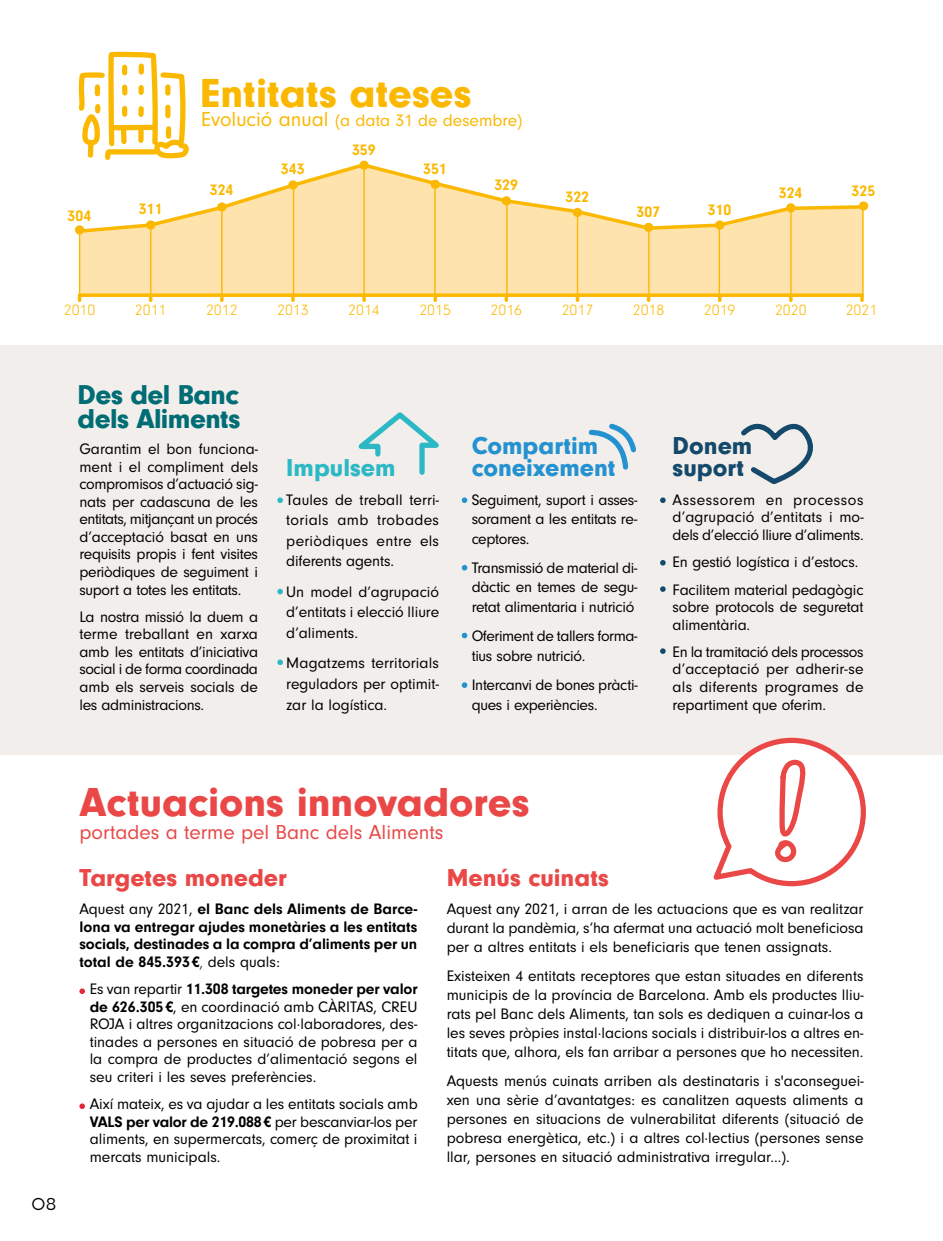
<style>
.page{position:relative;width:943px;height:1241px;background:#fff}
.page>*{position:absolute;margin:0;border:0;box-sizing:border-box;transform-origin:0 0}
.t1{font:900 42px "Neuzeit Gro";color:#e94847}
.t2{font:900 42px "Neuzeit Gro";letter-spacing:.005em;color:#fbb800}
.t3{font:900 28.35px/23.4px "Neuzeit Gro";letter-spacing:-.02em;color:#006d75}
.t4{font:900 25.38px "Neuzeit Gro";color:#e94847}
.t5{font:900 25.38px/21px "Neuzeit Gro";color:#2492d0}
.t6{font:900 25.38px/21px "Neuzeit Gro";color:#15496b}
.t7{font:900 25.38px "Neuzeit Gro";color:#2db8c5}
.t8{font:21px "Neuzeit Gro";color:#e94847}
.t9{font:17.5px "Neuzeit Gro";color:#fbb800}
.t10{font:17.5px "Acrom";color:#000}
.t11{font:15.75px/17.5px "Neuzeit Gro";letter-spacing:-.01em;color:#000;text-align:justify}
.t12{font:700 15.75px/17.5px "Neuzeit Gro";letter-spacing:-.005em;color:#000;text-align:justify}
.t13{font:300 15.75px "Neuzeit Gro";color:#fbb800}
.t14{font:700 15.75px "Neuzeit Gro";color:#fbb800}
.s1{font-size:21px}
.s2{font-weight:400}
.s3{font-weight:300}
.s4{font-weight:700}
</style>
<div class="page">
<div style="left:80px;top:235px;width:783px;height:60px;background:#ffe3ad"></div>
<svg style="left:76px;top:164px;width:791px;height:71px"></svg>
<div style="left:217px;top:202px;width:9px;height:9px;background:#fbb800;border-radius:50%"></div>
<div style="left:288px;top:180px;width:9px;height:9px;background:#fbb800;border-radius:50%"></div>
<svg style="left:359px;top:160px;width:10px;height:10px"></svg>
<div style="left:430px;top:180px;width:10px;height:9px;background:#fbb800;border-radius:50%"></div>
<div style="left:501px;top:196px;width:10px;height:9px;background:#fbb800;border-radius:50%"></div>
<div style="left:573px;top:208px;width:9px;height:9px;background:#fbb800;border-radius:50%"></div>
<div style="left:644px;top:223px;width:9px;height:9px;background:#fbb800;border-radius:50%"></div>
<div style="left:715px;top:220px;width:9px;height:9px;background:#fbb800;border-radius:50%"></div>
<div style="left:786px;top:203px;width:9px;height:9px;background:#fbb800;border-radius:50%"></div>
<div style="left:859px;top:201px;width:9px;height:9px;background:#fbb800;border-radius:50%"></div>
<div style="left:146px;top:220px;width:9px;height:9px;background:#fbb800;border-radius:50%"></div>
<div style="left:75px;top:225px;width:9px;height:9px;background:#fbb800;border-radius:50%"></div>
<div style="left:0;top:345px;width:943px;height:409px;background:#f2eeeb"></div>
<svg style="left:78px;top:51px;width:111px;height:109px"></svg>
<svg style="left:79px;top:988px;width:6px;height:5px"></svg>
<svg style="left:79px;top:1103px;width:6px;height:5px"></svg>
<svg style="left:80px;top:293px;width:782px;height:4px;background:#fbbd16"></svg>
<svg style="left:78px;top:295px;width:3px;height:5px"></svg>
<svg style="left:860px;top:295px;width:3px;height:5px"></svg>
<svg style="left:789px;top:295px;width:3px;height:5px"></svg>
<svg style="left:718px;top:295px;width:3px;height:5px"></svg>
<svg style="left:647px;top:295px;width:3px;height:5px"></svg>
<svg style="left:575px;top:295px;width:4px;height:5px"></svg>
<svg style="left:504px;top:295px;width:4px;height:5px"></svg>
<svg style="left:433px;top:295px;width:4px;height:5px"></svg>
<svg style="left:362px;top:295px;width:4px;height:5px"></svg>
<svg style="left:291px;top:295px;width:4px;height:5px"></svg>
<svg style="left:220px;top:295px;width:3px;height:5px"></svg>
<svg style="left:149px;top:295px;width:3px;height:5px"></svg>
<svg style="left:707px;top:737px;width:161px;height:150px"></svg>
<svg style="left:277px;top:497px;width:6px;height:6px"></svg>
<svg style="left:277px;top:588px;width:6px;height:6px"></svg>
<svg style="left:277px;top:659px;width:6px;height:6px"></svg>
<svg style="left:358px;top:412px;width:81px;height:63px"></svg>
<svg style="left:462px;top:497px;width:5px;height:6px"></svg>
<svg style="left:462px;top:565px;width:5px;height:5px"></svg>
<svg style="left:462px;top:632px;width:5px;height:6px"></svg>
<svg style="left:462px;top:682px;width:5px;height:5px"></svg>
<svg style="left:588px;top:423px;width:48px;height:47px"></svg>
<svg style="left:660px;top:497px;width:5px;height:6px"></svg>
<svg style="left:660px;top:560px;width:5px;height:5px"></svg>
<svg style="left:660px;top:586px;width:5px;height:5px"></svg>
<svg style="left:660px;top:648px;width:5px;height:5px"></svg>
<svg style="left:741px;top:423px;width:72px;height:62px"></svg>
<hr style="left:150px;top:227px;width:1px;height:67px;background:#fbb800">
<hr style="left:79px;top:227px;width:1px;height:67px;background:#fbb800">
<hr style="left:221px;top:208px;width:1px;height:86px;background:#fbb800">
<hr style="left:293px;top:186px;width:1px;height:108px;background:#fbb800">
<hr style="left:363px;top:166px;width:2px;height:128px;background:#fbb800">
<hr style="left:434px;top:185px;width:1px;height:109px;background:#fbb800">
<hr style="left:506px;top:201px;width:1px;height:93px;background:#fbb800">
<hr style="left:577px;top:215px;width:1px;height:79px;background:#fbb800">
<hr style="left:648px;top:230px;width:1px;height:64px;background:#fbb800">
<hr style="left:718px;top:226px;width:2px;height:68px;background:#fbb800">
<hr style="left:790px;top:210px;width:1px;height:84px;background:#fbb800">
<hr style="left:862px;top:208px;width:1px;height:86px;background:#fbb800">
<p class="t14" style="left:68px;top:207px;width:25px">304</p>
<p class="t14" style="left:139px;top:200px;width:25px">311</p>
<h1 class="t2" style="left:201px;top:70px;width:272px">Entitats ateses</h1>
<p class="t9" style="left:201px;top:111px;width:323px"><span class="s1">Evolució anual</span> (a data 31 de desembre)</p>
<p class="t14" style="left:210px;top:181px;width:25px">324</p>
<p class="t14" style="left:281px;top:160px;width:25px">343</p>
<p class="t14" style="left:352px;top:141px;width:25px">359</p>
<p class="t14" style="left:423px;top:160px;width:25px">351</p>
<p class="t14" style="left:494px;top:176px;width:25px">329</p>
<p class="t14" style="left:565px;top:188px;width:25px">322</p>
<p class="t14" style="left:636px;top:203px;width:25px">307</p>
<p class="t14" style="left:707px;top:201px;width:25px">310</p>
<p class="t14" style="left:778px;top:184px;width:25px">324</p>
<p class="t14" style="left:851px;top:182px;width:25px">325</p>
<p class="t13" style="left:64px;top:301px;width:33px">2010</p>
<p class="t13" style="left:135px;top:301px;width:33px">2011</p>
<p class="t13" style="left:206px;top:301px;width:33px">2012</p>
<p class="t13" style="left:277px;top:301px;width:33px">2013</p>
<p class="t13" style="left:348px;top:301px;width:33px">2014</p>
<p class="t13" style="left:419px;top:301px;width:33px">2015</p>
<p class="t13" style="left:490px;top:301px;width:33px">2016</p>
<p class="t13" style="left:561px;top:301px;width:33px">2017</p>
<p class="t13" style="left:633px;top:301px;width:33px">2018</p>
<p class="t13" style="left:704px;top:301px;width:33px">2019</p>
<p class="t13" style="left:775px;top:301px;width:33px">2020</p>
<p class="t13" style="left:845px;top:301px;width:33px">2021</p>
<h2 class="t3" style="left:78px;top:383px;width:164px">Des del Banc dels Aliments</h2>
<p class="t11" style="left:79px;top:441px;width:180px">Garantim el bon funciona&shy;ment i el compliment dels compromisos d’actuació sig&shy;nats per cadascuna de les entitats, mitjançant un procés d’acceptació basat en uns requisits propis i fent visites periòdiques de seguiment i suport a totes les entitats.</p>
<p class="t11" style="left:79px;top:608px;width:180px">La nostra missió la duem a terme treballant en xarxa amb les entitats d’iniciativa social i de forma coordinada amb els serveis socials de les administracions.</p>
<h3 class="t7" style="left:286px;top:452px;width:111px">Impulsem</h3>
<p class="t11" style="left:286px;top:489px;width:154px;line-height:20.5px">Taules de treball terri&shy;torials amb trobades periòdiques entre els diferents agents.</p>
<p class="t11" style="left:286px;top:581px;width:154px;line-height:20.5px">Un model d’agrupació d’entitats i elecció lliure d’aliments.</p>
<p class="t11" style="left:286px;top:653px;width:154px;line-height:20.5px">Magatzems territorials reguladors per optimit&shy;zar la logística.</p>
<h3 class="t5" style="left:471px;top:435px;width:145px">Compartim coneixement</h3>
<p class="t11" style="left:471px;top:490px;width:167px;line-height:19.4px">Seguiment, suport i asses&shy;sorament a les entitats re&shy;ceptores.</p>
<p class="t11" style="left:471px;top:558px;width:167px;line-height:19.4px">Transmissió de material di&shy;dàctic en temes de segu&shy;retat alimentaria i nutrició</p>
<p class="t11" style="left:471px;top:626px;width:167px;line-height:19.4px">Oferiment de tallers forma&shy;tius sobre nutrició.</p>
<p class="t11" style="left:471px;top:675px;width:167px;line-height:19.4px">Intercanvi de bones pràcti&shy;ques i experiències.</p>
<h3 class="t6" style="left:672px;top:435px;width:81px">Donem suport</h3>
<p class="t11" style="left:672px;top:491px;width:192px">Assessorem en processos d’agrupació d’entitats i mo&shy;dels d’elecció lliure d’aliments.</p>
<p class="t11" style="left:672px;top:548px;width:192px;line-height:27.5px">En gestió logística i d’estocs.<br>Facilitem material pedagògic</p>
<p class="t11" style="left:672px;top:598px;width:192px">sobre protocols de seguretat alimentària.</p>
<p class="t11" style="left:672px;top:643px;width:192px">En la tramitació dels processos d’acceptació per adherir-se als diferents programes de repartiment que oferim.</p>
<p class="t10" style="left:31px;top:1192px;width:27px">08</p>
<h1 class="t1" style="left:79px;top:778px;width:451px">Actuacions innovadores</h1>
<h3 class="t8" style="left:79px;top:820px;width:365px">portades a terme pel Banc dels Aliments</h3>
<h3 class="t4" style="left:79px;top:862px;width:209px">Targetes moneder</h3>
<h3 class="t4" style="left:446px;top:862px;width:164px">Menús cuinats</h3>
<p class="t11" style="left:446px;top:899px;width:418px;line-height:18.9px">Aquest any 2021, i arran de les actuacions que es van realitzar durant la pandèmia, s’ha afermat una actuació molt beneficiosa per a altres entitats i els beneficiaris que tenen assignats.</p>
<p class="t11" style="left:446px;top:966px;width:418px;line-height:18.9px">Existeixen 4 entitats receptores que estan situades en diferents municipis de la província de Barcelona. Amb els productes lliu&shy;rats pel Banc dels Aliments, tan sols es dediquen a cuinar-los a les seves pròpies instal·lacions socials i distribuir-los a altres en&shy;titats que, alhora, els fan arribar a persones que ho necessiten.</p>
<p class="t11" style="left:446px;top:1071px;width:418px;line-height:18.9px">Aquests menús cuinats arriben als destinataris i s'aconseguei&shy;xen una sèrie d’avantatges: es canalitzen aquests aliments a persones en situacions de vulnerabilitat diferents (situació de pobresa energètica, etc.) i a altres col·lectius (persones sense llar, persones en situació administrativa irregular...).</p>
<p class="t12" style="left:79px;top:900px;width:339px"><span class="s2">Aquest any 2021,</span> el Banc dels Aliments de Barce&shy;lona va entregar ajudes monetàries a les entitats socials, destinades a la compra d’aliments per un total de 845.393 €<span class="s3">,</span> <span class="s2">dels quals:</span></p>
<p class="t11" style="left:90px;top:980px;width:329px">Es van repartir <span class="s4">11.308 targetes moneder per valor de 626.305€</span>, en coordinació amb CÀRITAS, CREU ROJA i altres organitzacions col·laboradores, des&shy;tinades a persones en situació de pobresa per a la compra de productes d’alimentació segons el seu criteri i les seves preferències.</p>
<p class="t11" style="left:90px;top:1095px;width:329px">Així mateix, es va ajudar a les entitats socials amb <span class="s4">VALS per valor de 219.088€</span> per bescanviar-los per aliments, en supermercats, comerç de proximitat i mercats municipals.</p>
</div>
